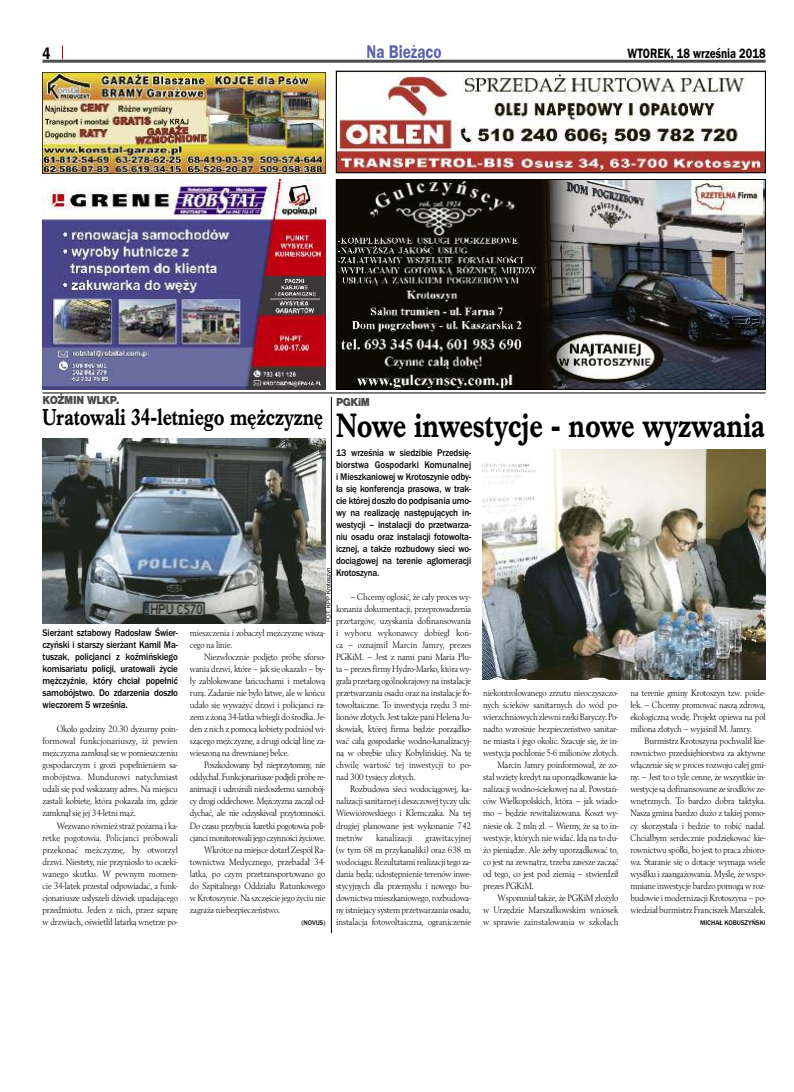
<style>
.page{position:relative;width:794px;height:1092px;background:#fff}
.page>*{position:absolute;margin:0;border:0;box-sizing:border-box;transform-origin:0 0}
.t1{font:700 35px "Imprint URWTCE";letter-spacing:-.005em;color:#000;scale:.8 1}
.t2{font:700 24px "Imprint URWTCE";letter-spacing:-.005em;color:#000;scale:.8 1}
.t3{font:19px "Franklin Got URWTCE Dem";color:#5b60ad;scale:.8 1}
.t4{font:17px "Franklin Got URWTCE Dem";color:#000;scale:.8 1}
.t5{font:14px "Franklin Got URWTCE Dem";color:#000;scale:.8 1}
.t6{font:900 12px "Nimbus San TCE";letter-spacing:-.035em;color:#4d4d4d;scale:.9 1}
.t7{font:500 10px/12px "Franklin Got URWTCE";letter-spacing:-.01em;color:#000;text-align:justify;scale:.9 1}
.t8{font:9.6px/12px "Berling TCE";letter-spacing:-.015em;color:#000;text-align:justify;scale:.9 1}
.t9{font:9.6px "Berling TCE";letter-spacing:-.04em;color:#000;scale:.9 1}
.t10{font:9.6px "Berling TCE";letter-spacing:.005em;color:#000;scale:.9 1}
.t11{font:500 7px "Franklin Got URWTCE";color:#000;scale:.95 1}
.t12{font:6px "Helvetica";letter-spacing:-.005em;color:#000}
</style>
<div class="page">
<hr style="left:43px;top:60px;width:722px;height:3px;background:#4d4d4d">
<svg style="left:62px;top:45px;width:1px;height:14px"></svg>
<img style="left:338px;top:181px;width:425px;height:206px">
<div style="left:336px;top:179px;width:429px;height:210px;border:1px solid #000"></div>
<img style="left:338px;top:73px;width:425px;height:98px">
<div style="left:336px;top:71px;width:429px;height:102px;border:1px solid #000"></div>
<img style="left:483px;top:450px;width:282px;height:229px">
<img style="left:43px;top:179px;width:282px;height:210px">
<img style="left:43px;top:72px;width:282px;height:101px">
<hr style="left:331px;top:396px;width:1px;height:537px;background:#000">
<hr style="left:43px;top:392px;width:722px;height:1px;background:#000">
<img style="left:43px;top:438px;width:282px;height:186px">
<h3 class="t4" style="left:43px;top:43px;width:11px">4</h3>
<h3 class="t3" style="left:366px;top:40px;width:95px">Na Bieżąco</h3>
<h3 class="t5" style="left:627px;top:45px;width:174px">WTOREK, 18 września 2018</h3>
<p class="t6" style="left:43px;top:393px;width:87px">KOŹMIN WLKP.</p>
<h2 class="t2" style="left:43px;top:402px;width:352px">Uratowali 34-letniego mężczyznę</h2>
<p class="t6" style="left:336px;top:394px;width:39px">PGKiM</p>
<h1 class="t1" style="left:336px;top:404px;width:538px">Nowe inwestycje - nowe wyzwania</h1>
<p class="t7" style="left:43px;top:627px;width:152px">Sierżant sztabowy Radosław Świer&shy;czyński i starszy sierżant Kamil Ma&shy;tuszak, policjanci z koźmińskiego komisariatu policji, uratowali życie mężczyźnie, który chciał popełnić samobójstwo. Do zdarzenia doszło wieczorem 5 września.</p>
<p class="t8" style="left:43px;top:723px;width:152px;text-indent:14px">Około godziny 20.30 dyżurny poin&shy;formował funkcjonariuszy, iż pewien mężczyzna zamknął się w pomieszczeniu gospodarczym i grozi popełnieniem sa&shy;mobójstwa. Mundurowi natychmiast udali się pod wskazany adres. Na miejscu zastali kobietę, która pokazała im, gdzie zamknął się jej 34-letni mąż.</p>
<p class="t8" style="left:43px;top:819px;width:152px;text-indent:14px">Wezwano również straż pożarną i ka&shy;retkę pogotowia. Policjanci próbowali przekonać mężczyznę, by otworzył drzwi. Niestety, nie przyniosło to oczeki&shy;wanego skutku. W pewnym momen&shy;cie 34-latek przestał odpowiadać, a funk&shy;cjonariusze usłyszeli dźwięk upadającego przedmiotu. Jeden z nich, przez szparę w drzwiach, oświetlił latarką wnętrze po-</p>
<p class="t7" style="left:336px;top:447px;width:152px">13 września w siedzibie Przedsię&shy;biorstwa Gospodarki Komunalnej i Mieszkaniowej w Krotoszynie odby&shy;ła się konferencja prasowa, w trak&shy;cie której doszło do podpisania umo&shy;wy na realizację następujących in&shy;westycji – instalacji do przetwarza&shy;niu osadu oraz instalacji fotowolta&shy;icznej, a także rozbudowy sieci wo&shy;dociągowej na terenie aglomeracji Krotoszyna.</p>
<p class="t8" style="left:336px;top:591px;width:152px;text-indent:14px">– Chcemy ogłosić, że cały proces wy&shy;konania dokumentacji, przeprowadzenia przetargów, uzyskania dofinansowania i wyboru wykonawcy dobiegł koń&shy;ca – oznajmił Marcin Jamry, prezes PGKiM. – Jest z nami pani Maria Plu&shy;ta – prezes firmy Hydro-Marko, która wy&shy;grała przetarg ogólnokrajowy na instalacje przetwarzania osadu oraz na instalacje fo&shy;towoltaiczne. To inwestycja rzędu 3 mi&shy;lionów złotych. Jest także pani Helena Ju&shy;skowiak, której firma będzie porządko&shy;wać całą gospodarkę wodno-kanalizacyj&shy;ną w obrębie ulicy Kobylińskiej. Na tę chwilę wartość tej inwestycji to po&shy;nad 300 tysięcy złotych.</p>
<p class="t8" style="left:336px;top:783px;width:152px;text-indent:14px">Rozbudowa sieci wodociągowej, ka&shy;nalizacji sanitarnej i deszczowej tyczy ulic Wiewiórowskiego i Klemczaka. Na tej drugiej planowane jest wykonanie 742 metrów</p>
<p class="t12" style="left:326px;top:622px;width:56px;rotate:-90deg">FOT. KPP Krotoszyn</p>
<p class="t8" style="left:190px;top:627px;width:151px">mieszczenia i zobaczył mężczyznę wiszą&shy;cego na linie.</p>
<p class="t8" style="left:190px;top:651px;width:152px;text-indent:14px">Niezwłocznie podjęto próbę sforso&shy;wania drzwi, które – jak się okazało – by&shy;ły zablokowane łańcuchami i metalową rurą. Zadanie nie było łatwe, ale w końcu udało się wyważyć drzwi i policjanci ra&shy;zem z żoną 34-latka wbiegli do środka. Je&shy;den z nich z pomocą kobiety podniósł wi&shy;szącego mężczyznę, a drugi odciął linę za&shy;wieszoną na drewnianej belce.</p>
<p class="t9" style="left:204px;top:759px;width:136px">Poszkodowany był nieprzytomny, nie</p>
<p class="t9" style="left:190px;top:771px;width:151px">oddychał. Funkcjonariusze podjęli próbę re-</p>
<p class="t9" style="left:190px;top:783px;width:151px">animacji i udrożnili niedoszłemu samobój-</p>
<p class="t9" style="left:190px;top:795px;width:151px">cy drogi oddechowe. Mężczyzna zaczął od-</p>
<p class="t9" style="left:190px;top:807px;width:152px">dychać, ale nie odzyskiwał przytomności.</p>
<p class="t9" style="left:190px;top:819px;width:151px">Do czasu przybycia karetki pogotowia poli-</p>
<p class="t9" style="left:190px;top:831px;width:152px">cjanci monitorowali jego czynności życiowe.</p>
<p class="t8" style="left:204px;top:843px;width:136px">Wkrótce na miejsce dotarł Zespół Ra-</p>
<p class="t8" style="left:190px;top:855px;width:152px">townictwa Medycznego, przebadał 34-</p>
<p class="t8" style="left:190px;top:867px;width:152px">latka, po czym przetransportowano go</p>
<p class="t8" style="left:190px;top:879px;width:152px">do Szpitalnego Oddziału Ratunkowego</p>
<p class="t8" style="left:190px;top:891px;width:152px">w Krotoszynie. Na szczęście jego życiu nie</p>
<p class="t8" style="left:190px;top:903px;width:102px">zagraża niebezpieczeństwo.</p>
<p class="t11" style="left:302px;top:917px;width:26px">(NOVUS)</p>
<p class="t10" style="left:376px;top:831px;width:42px">kanalizacji</p>
<p class="t8" style="left:336px;top:831px;width:152px;text-indent:90px">grawitacyjnej (w tym 68 m przykanaliki) oraz 638 m wodociągu. Rezultatami realizacji tego za&shy;dania będą: udostępnienie terenów inwe&shy;stycyjnych dla przemysłu i nowego bu&shy;downictwa mieszkaniowego, rozbudowa&shy;ny istniejący system przetwarzania osadu, instalacja fotowoltaiczna, ograniczenie</p>
<p class="t8" style="left:483px;top:687px;width:151px">niekontrolowanego zrzutu nieoczyszczo-</p>
<p class="t8" style="left:483px;top:699px;width:151px">nych ścieków sanitarnych do wód po-</p>
<p class="t8" style="left:483px;top:711px;width:151px">wierzchniowych zlewni rzeki Baryczy. Po-</p>
<p class="t8" style="left:483px;top:723px;width:151px">nadto wzrośnie bezpieczeństwo sanitar-</p>
<p class="t8" style="left:483px;top:735px;width:151px">ne miasta i jego okolic. Szacuje się, że in-</p>
<p class="t8" style="left:483px;top:747px;width:152px">westycja pochłonie 5-6 milionów złotych.</p>
<p class="t8" style="left:497px;top:759px;width:135px">Marcin Jamry poinformował, że zo-</p>
<p class="t8" style="left:483px;top:771px;width:151px">stał wzięty kredyt na uporządkowanie ka-</p>
<p class="t8" style="left:483px;top:783px;width:151px">nalizacji wodno-ściekowej na al. Powstań-</p>
<p class="t8" style="left:483px;top:795px;width:151px">ców Wielkopolskich, która – jak wiado-</p>
<p class="t8" style="left:483px;top:807px;width:151px">mo – będzie rewitalizowana. Koszt wy-</p>
<p class="t8" style="left:483px;top:819px;width:151px">niesie ok. 2 mln zł. – Wiemy, że są to in-</p>
<p class="t8" style="left:483px;top:831px;width:151px">westycje, których nie widać. Idą na to du-</p>
<p class="t8" style="left:483px;top:843px;width:152px">żo pieniądze. Ale żeby uporządkować to,</p>
<p class="t8" style="left:483px;top:855px;width:152px">co jest na zewnątrz, trzeba zawsze zacząć</p>
<p class="t8" style="left:483px;top:867px;width:152px">od tego, co jest pod ziemią – stwierdził</p>
<p class="t8" style="left:483px;top:879px;width:58px">prezes PGKiM.</p>
<p class="t8" style="left:497px;top:891px;width:136px">Wspomniał także, że PGKiM złożyło</p>
<p class="t8" style="left:483px;top:903px;width:152px">w Urzędzie Marszałkowskim wniosek</p>
<p class="t10" style="left:483px;top:915px;width:152px">w sprawie zainstalowania w szkołach</p>
<p class="t8" style="left:630px;top:687px;width:152px">na terenie gminy Krotoszyn tzw. poide&shy;łek. – Chcemy promować naszą zdrową, ekologiczną wodę. Projekt opiewa na pół miliona złotych – wyjaśnił M. Jamry.</p>
<p class="t8" style="left:630px;top:735px;width:152px;text-indent:14px">Burmistrz Krotoszyna pochwalił kie&shy;rownictwo przedsiębiorstwa za aktywne włączenie się w proces rozwoju całej gmi&shy;ny. – Jest to o tyle cenne, że wszystkie in&shy;westycje są dofinansowane ze środków ze&shy;wnętrznych. To bardzo dobra taktyka.<br>Nasza gmina bardzo dużo z takiej pomo&shy;cy skorzystała i będzie to robić nadal.<br>Chciałbym serdecznie podziękować kie&shy;rownictwu spółki, bo jest to praca zbioro&shy;wa. Staranie się o dotacje wymaga wiele wysiłku i zaangażowania. Myślę, że wspo&shy;mniane inwestycje bardzo pomogą w roz&shy;budowie i modernizacji Krotoszyna – po&shy;wiedział burmistrz Franciszek Marszałek.</p>
<p class="t11" style="left:700px;top:917px;width:70px">MICHAŁ KOBUSZYŃSKI</p>
</div>
